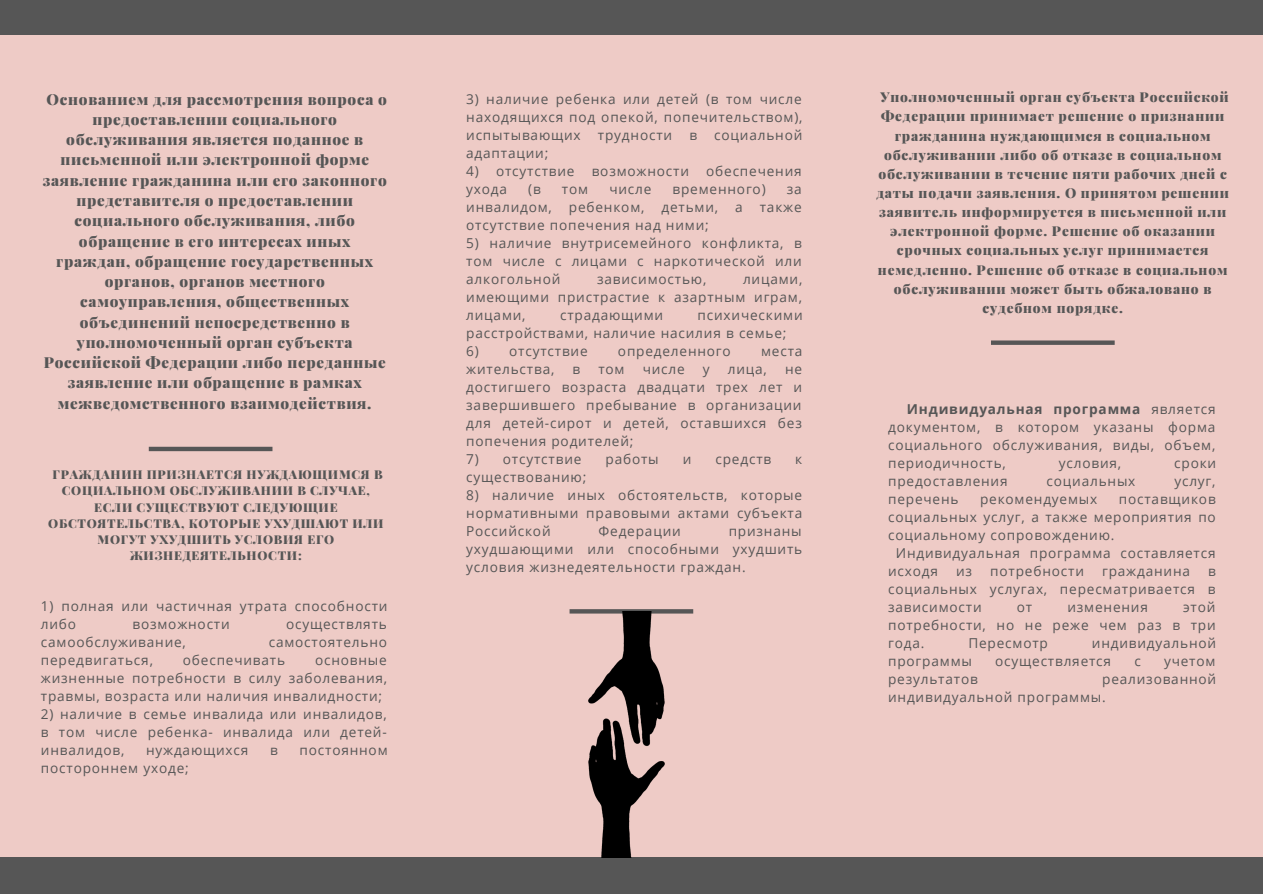
<style>
.page{position:relative;width:1263px;height:894px;background:#fff}
.page>*{position:absolute;margin:0;border:0;box-sizing:border-box;transform-origin:0 0}
.t1{font:900 15.15px/20.2px "Playfair Display";letter-spacing:.045em;color:#565656;text-align:center}
.t2{font:13.65px/18px "Open Sans";letter-spacing:.06em;color:#565656;text-align:justify}
.t3{font:900 13.65px/19px "Playfair Display";letter-spacing:.06em;color:#565656;text-align:center}
.t4{font:900 12.15px/16.2px "Playfair Display";letter-spacing:.06em;color:#565656;text-align:center}
.s1{font-weight:700}
</style>
<div class="page">
<div style="left:0;top:0;width:1263px;height:893px;background:#eecbc6"></div>
<div style="left:0;top:857px;width:1263px;height:36px;background:#565656"></div>
<div style="left:0;top:0;width:1263px;height:35px;background:#565656"></div>
<svg style="left:570px;top:609px;width:123px;height:4px"></svg>
<svg style="left:991px;top:340px;width:124px;height:5px"></svg>
<svg style="left:149px;top:446px;width:123px;height:5px"></svg>
<img style="left:588px;top:611px;width:77px;height:246px">
<p class="t1" style="left:43px;top:88px;width:346px">Основанием для рассмотрения вопроса о предоставлении социального обслуживания является поданное в письменной или электронной форме заявление гражданина или его законного представителя о предоставлении социального обслуживания, либо обращение в его интересах иных граждан, обращение государственных органов, органов местного самоуправления, общественных объединений непосредственно в уполномоченный орган субъекта Российской Федерации либо переданные заявление или обращение в рамках межведомственного взаимодействия.</p>
<p class="t3" style="left:876px;top:87px;width:354px">Уполномоченный орган субъекта Российской Федерации принимает решение о признании гражданина нуждающимся в социальном обслуживании либо об отказе в социальном обслуживании в течение пяти рабочих дней с даты подачи заявления. О принятом решении заявитель информируется в письменной или электронной форме. Решение об оказании срочных социальных услуг принимается немедленно. Решение об отказе в социальном обслуживании может быть обжаловано в судебном порядке.</p>
<p class="t2" style="left:466px;top:89px;width:338px">3) наличие ребенка или детей (в том числе находящихся под опекой, попечительством), испытывающих</p>
<p class="t2" style="left:598px;top:125px;width:76px">трудности</p>
<p class="t2" style="left:689px;top:125px;width:9px">в</p>
<p class="t2" style="left:714px;top:125px;width:90px">социальной</p>
<p class="t2" style="left:466px;top:143px;width:84px">адаптации;</p>
<p class="t2" style="left:466px;top:161px;width:110px">4) отсутствие</p>
<p class="t2" style="left:592px;top:161px;width:99px">возможности</p>
<p class="t2" style="left:706px;top:161px;width:97px">обеспечения</p>
<p class="t2" style="left:466px;top:179px;width:42px">ухода</p>
<p class="t2" style="left:528px;top:179px;width:14px">(в</p>
<p class="t2" style="left:562px;top:179px;width:28px">том</p>
<p class="t2" style="left:609px;top:179px;width:44px">числе</p>
<p class="t2" style="left:673px;top:179px;width:95px">временного)</p>
<p class="t2" style="left:466px;top:179px;width:337px;text-indent:321px">за инвалидом, ребенком, детьми, а также отсутствие попечения над ними;</p>
<p class="t2" style="left:466px;top:233px;width:337px">5) наличие внутрисемейного конфликта, в том числе с лицами с наркотической или алкогольной</p>
<p class="t2" style="left:597px;top:269px;width:111px">зависимостью,</p>
<p class="t2" style="left:466px;top:269px;width:338px;text-indent:277px">лицами, имеющими пристрастие к азартным играм, лицами,</p>
<p class="t2" style="left:466px;top:305px;width:338px;text-indent:231px">психическими расстройствами, наличие насилия в семье;</p>
<p class="t2" style="left:466px;top:341px;width:123px">6) отсутствие</p>
<p class="t2" style="left:618px;top:341px;width:114px">определенного</p>
<p class="t2" style="left:761px;top:341px;width:43px">места</p>
<p class="t2" style="left:466px;top:359px;width:90px">жительства,</p>
<p class="t2" style="left:572px;top:359px;width:9px">в</p>
<p class="t2" style="left:598px;top:359px;width:28px">том</p>
<p class="t2" style="left:643px;top:359px;width:44px">числе</p>
<p class="t2" style="left:703px;top:359px;width:8px">у</p>
<p class="t2" style="left:728px;top:359px;width:41px">лица,</p>
<p class="t2" style="left:560px;top:305px;width:105px">страдающими</p>
<p class="t2" style="left:466px;top:359px;width:337px;text-indent:319px">не достигшего возраста двадцати трех лет и завершившего пребывание в организации для детей-сирот и детей, оставшихся без попечения родителей;</p>
<p class="t2" style="left:466px;top:449px;width:117px">7) отсутствие</p>
<p class="t2" style="left:605px;top:449px;width:55px">работы</p>
<p class="t2" style="left:683px;top:449px;width:10px">и</p>
<p class="t2" style="left:715px;top:449px;width:57px">средств</p>
<p class="t2" style="left:795px;top:449px;width:9px">к</p>
<p class="t2" style="left:466px;top:467px;width:122px">существованию;</p>
<p class="t2" style="left:466px;top:485px;width:338px">8) наличие иных обстоятельств, которые нормативными правовыми актами субъекта Российской</p>
<p class="t2" style="left:888px;top:399px;width:329px;text-indent:19px"><span class="s1">Индивидуальная программа</span> является документом, в котором указаны форма социального обслуживания, виды, объем, периодичность,</p>
<p class="t2" style="left:1059px;top:453px;width:64px">условия,</p>
<p class="t2" style="left:1174px;top:453px;width:44px">сроки</p>
<p class="t4" style="left:48px;top:465px;width:337px">ГРАЖДАНИН ПРИЗНАЕТСЯ НУЖДАЮЩИМСЯ В<br>СОЦИАЛЬНОМ ОБСЛУЖИВАНИИ В СЛУЧАЕ,<br>ЕСЛИ СУЩЕСТВУЮТ СЛЕДУЮЩИЕ<br>ОБСТОЯТЕЛЬСТВА, КОТОРЫЕ УХУДШАЮТ ИЛИ<br>МОГУТ УХУДШИТЬ УСЛОВИЯ ЕГО<br>ЖИЗНЕДЕЯТЕЛЬНОСТИ:</p>
<p class="t2" style="left:888px;top:471px;width:121px">предоставления</p>
<p class="t2" style="left:1046px;top:471px;width:90px">социальных</p>
<p class="t2" style="left:1174px;top:471px;width:43px">услуг,</p>
<p class="t2" style="left:888px;top:489px;width:72px">перечень</p>
<p class="t2" style="left:980px;top:489px;width:119px">рекомендуемых</p>
<p class="t2" style="left:888px;top:489px;width:329px;text-indent:231px">поставщиков социальных услуг, а также мероприятия по социальному сопровождению.</p>
<p class="t2" style="left:888px;top:543px;width:329px;text-indent:8px">Индивидуальная программа составляется исходя</p>
<p class="t2" style="left:599px;top:521px;width:84px">Федерации</p>
<p class="t2" style="left:466px;top:521px;width:338px;text-indent:262px">признаны ухудшающими или способными ухудшить условия жизнедеятельности граждан.</p>
<p class="t2" style="left:956px;top:561px;width:18px">из</p>
<p class="t2" style="left:990px;top:561px;width:95px">потребности</p>
<p class="t2" style="left:1102px;top:561px;width:89px">гражданина</p>
<p class="t2" style="left:888px;top:561px;width:329px;text-indent:320px">в социальных услугах, пересматривается в зависимости</p>
<p class="t2" style="left:41px;top:596px;width:348px">1) полная или частичная утрата способности либо</p>
<p class="t2" style="left:888px;top:597px;width:329px;text-indent:295px">этой потребности, но не реже чем раз в три года.</p>
<p class="t2" style="left:1017px;top:597px;width:17px">от</p>
<p class="t2" style="left:1067px;top:597px;width:82px">изменения</p>
<p class="t2" style="left:132px;top:614px;width:99px">возможности</p>
<p class="t2" style="left:286px;top:614px;width:102px">осуществлять</p>
<p class="t2" style="left:41px;top:632px;width:147px">самообслуживание,</p>
<p class="t2" style="left:269px;top:632px;width:120px">самостоятельно</p>
<p class="t2" style="left:41px;top:650px;width:114px">передвигаться,</p>
<p class="t2" style="left:183px;top:650px;width:104px">обеспечивать</p>
<p class="t2" style="left:968px;top:633px;width:81px">Пересмотр</p>
<p class="t2" style="left:1092px;top:633px;width:126px">индивидуальной</p>
<p class="t2" style="left:888px;top:651px;width:85px">программы</p>
<p class="t2" style="left:995px;top:651px;width:118px">осуществляется</p>
<p class="t2" style="left:1134px;top:651px;width:8px">с</p>
<p class="t2" style="left:1164px;top:651px;width:53px">учетом</p>
<p class="t2" style="left:888px;top:669px;width:91px">результатов</p>
<p class="t2" style="left:41px;top:650px;width:348px;text-indent:274px">основные жизненные потребности в силу заболевания, травмы, возраста или наличия инвалидности;</p>
<p class="t2" style="left:41px;top:704px;width:347px">2) наличие в семье инвалида или инвалидов, в том числе ребенка- инвалида или детей&shy;инвалидов,</p>
<p class="t2" style="left:888px;top:669px;width:330px;text-indent:214px">реализованной индивидуальной программы.</p>
<p class="t2" style="left:146px;top:740px;width:104px">нуждающихся</p>
<p class="t2" style="left:270px;top:740px;width:9px">в</p>
<p class="t2" style="left:300px;top:740px;width:90px">постоянном</p>
<p class="t2" style="left:41px;top:758px;width:149px">постороннем уходе;</p>
</div>
